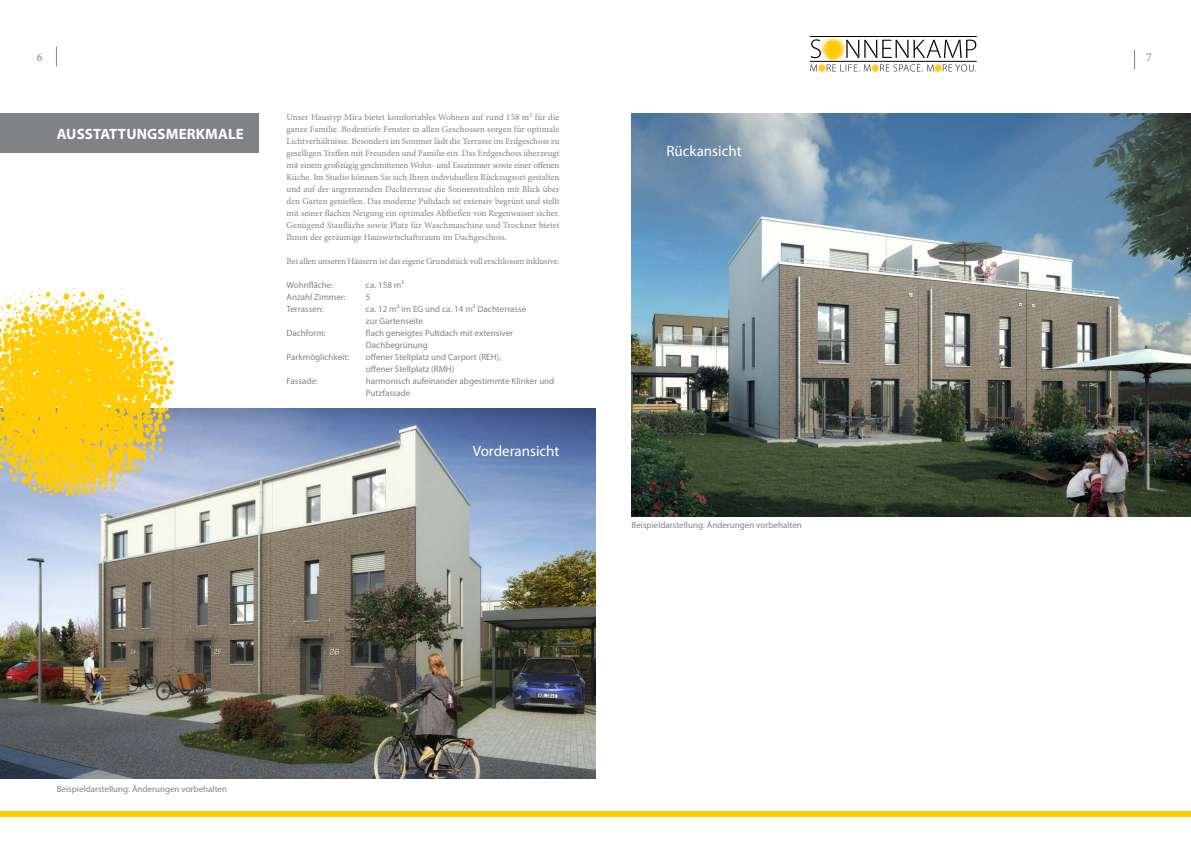
<style>
.page{position:relative;width:1191px;height:842px;background:#fff}
.page>*{position:absolute;margin:0;border:0;box-sizing:border-box;transform-origin:0 0}
.t1{font:15px "Myriad Pro";color:#fff}
.t2{font:700 15px "Myriad Pro";letter-spacing:.01em;color:#fff}
.t3{font:12px "Minion Pro";color:#808285}
.t4{font:9px/12px "Minion Pro";letter-spacing:-.01em;color:#808285;text-align:justify}
.t5{font:9px/12px "Myriad Pro";color:#808285}
</style>
<div class="page">
<img style="left:0;top:408px;width:595px;height:371px">
<img style="left:631px;top:113px;width:560px;height:403px">
<div style="left:0;top:113px;width:259px;height:40px;background:#808285"></div>
<svg style="left:0;top:288px;width:176px;height:210px"></svg>
<svg style="left:56px;top:47px;width:1px;height:19px"></svg>
<svg style="left:1134px;top:50px;width:1px;height:19px"></svg>
<div style="left:0;top:811px;width:1191px;height:5px;background:#fc0"></div>
<hr style="left:809px;top:61px;width:167px;height:1px;background:#000">
<hr style="left:809px;top:36px;width:167px;height:1px;background:#000">
<svg style="left:810px;top:37px;width:166px;height:35px"></svg>
<h2 class="t3" style="left:37px;top:49px;width:7px">6</h2>
<h2 class="t3" style="left:1146px;top:49px;width:7px">7</h2>
<h1 class="t2" style="left:57px;top:124px;width:188px">AUSSTATTUNGSMERKMALE</h1>
<p class="t4" style="left:286px;top:111px;width:274px">Unser Haustyp Mira bietet komfortables Wohnen auf rund 158 m² für die ganze Familie. Bodentiefe Fenster in allen Geschossen sorgen für optimale Lichtverhältnisse. Besonders im Sommer lädt die Terrasse im Erdgeschoss zu geselligen Treffen mit Freunden und Familie ein. Das Erdgeschoss überzeugt mit einem großzügig geschnittenen Wohn- und Esszimmer sowie einer offenen Küche. Im Studio können Sie sich Ihren individuellen Rückzugsort gestalten und auf der angrenzenden Dachterrasse die Sonnenstrahlen mit Blick über den Garten genießen. Das moderne Pultdach ist extensiv begrünt und stellt mit seiner flachen Neigung ein optimales Abfließen von Regenwasser sicher.<br>Genügend Staufläche sowie Platz für Waschmaschine und Trockner bietet Ihnen der geräumige Hauswirtschaftsraum im Dachgeschoss.</p>
<p class="t4" style="left:286px;top:255px;width:274px">Bei allen unseren Häusern ist das eigene Grundstück voll erschlossen inklusive.</p>
<p class="t5" style="left:286px;top:279px;width:48px">Wohnfläche:</p>
<p class="t5" style="left:366px;top:279px;width:40px">ca. 158 m²</p>
<p class="t5" style="left:286px;top:291px;width:61px">Anzahl Zimmer:</p>
<p class="t5" style="left:366px;top:291px;width:6px">5</p>
<p class="t5" style="left:286px;top:303px;width:39px">Terrassen:</p>
<p class="t5" style="left:366px;top:303px;width:162px">ca. 12 m² im EG und ca. 14 m² Dachterrasse zur Gartenseite</p>
<p class="t5" style="left:286px;top:327px;width:41px">Dachform:</p>
<p class="t5" style="left:366px;top:327px;width:149px">flach geneigtes Pultdach mit extensiver<br>Dachbegrünung</p>
<p class="t5" style="left:286px;top:351px;width:64px">Parkmöglichkeit:</p>
<p class="t5" style="left:366px;top:351px;width:136px">offener Stellplatz und Carport (REH), offener Stellplatz (RMH)</p>
<p class="t5" style="left:286px;top:375px;width:33px">Fassade:</p>
<p class="t5" style="left:366px;top:375px;width:190px">harmonisch aufeinander abgestimmte Klinker und<br>Putzfassade</p>
<h1 class="t1" style="left:473px;top:442px;width:88px">Vorderansicht</h1>
<h1 class="t1" style="left:666px;top:142px;width:77px">Rückansicht</h1>
<p class="t5" style="left:631px;top:519px;width:172px">Beispieldarstellung: Änderungen vorbehalten</p>
<p class="t5" style="left:57px;top:783px;width:172px">Beispieldarstellung: Änderungen vorbehalten</p>
</div>
